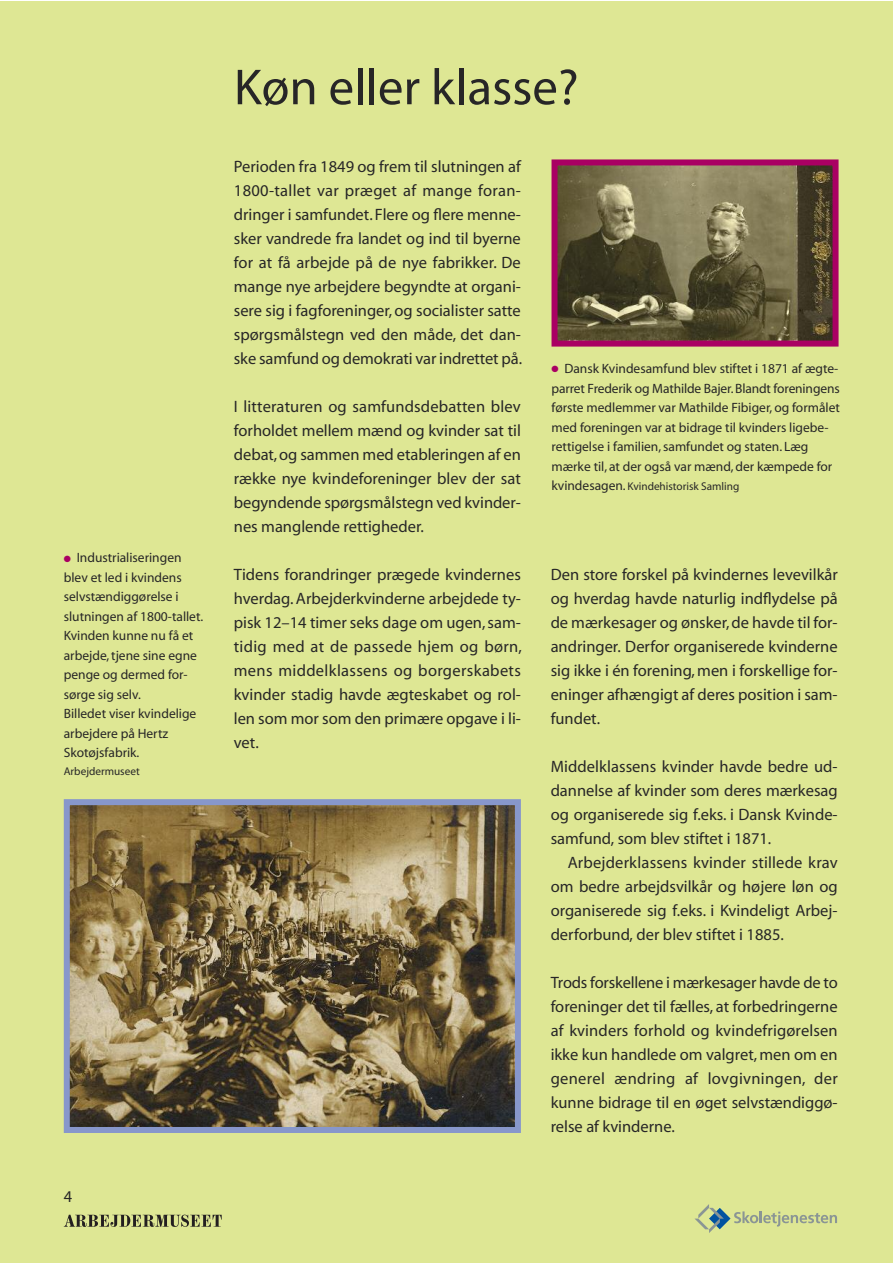
<style>
.page{position:relative;width:893px;height:1263px;background:#fff}
.page>*{position:absolute;margin:0;border:0;box-sizing:border-box;transform-origin:0 0}
.t1{font:51px "Myriad";color:#272627}
.t2{font:16.5px/24px "Myriad";color:#272627;text-align:justify}
.t3{font:13.5px/19.5px "Myriad";color:#272627}
.t4{font:11.25px "Myriad";color:#272627}
.s1{color:#a90063}
.s2{font-size:13.5px}
</style>
<div class="page">
<div style="left:0;top:1px;width:892px;height:1262px;background:#dee794"></div>
<img style="left:558px;top:166px;width:273px;height:174px">
<div style="left:551px;top:159px;width:287px;height:188px;border:6px solid #a90063"></div>
<img style="left:71px;top:806px;width:443px;height:320px">
<div style="left:64px;top:799px;width:457px;height:334px;border:6px solid #8797cb"></div>
<svg style="left:64px;top:1214px;width:158px;height:13px"></svg>
<svg style="left:695px;top:1204px;width:142px;height:29px"></svg>
<p class="t3" style="left:64px;top:549px;width:141px"><span class="s1">●</span> Industrialiseringen blev et led i kvindens selvstændiggørelse i slutningen af 1800-tallet.<br>Kvinden kunne nu få et arbejde,tjene sine egne penge og dermed for&shy;sørge sig selv.<br>Billedet viser kvindelige arbejdere på Hertz<br>Skotøjsfabrik.</p>
<p class="t4" style="left:64px;top:766px;width:77px">Arbejdermuseet</p>
<p class="t2" style="left:64px;top:1185px;width:10px">4</p>
<h1 class="t1" style="left:234px;top:62px;width:346px">Køn eller klasse?</h1>
<p class="t2" style="left:234px;top:155px;width:290px">Perioden fra 1849 og frem til slutningen af 1800-tallet var præget af mange foran&shy;dringer i samfundet. Flere og flere menne&shy;sker vandrede fra landet og ind til byerne for at få arbejde på de nye fabrikker. De mange nye arbejdere begyndte at organi&shy;sere sig i fagforeninger,og socialister satte spørgsmålstegn ved den måde, det dan&shy;ske samfund og demokrati var indrettet på.</p>
<p class="t2" style="left:234px;top:395px;width:289px">I litteraturen og samfundsdebatten blev forholdet mellem mænd og kvinder sat til debat,og sammen med etableringen af en række nye kvindeforeninger blev der sat begyndende spørgsmålstegn ved kvinder&shy;nes manglende rettigheder.</p>
<p class="t2" style="left:234px;top:563px;width:290px">Tidens forandringer prægede kvindernes hverdag.Arbejderkvinderne arbejdede ty&shy;pisk 12–14 timer seks dage om ugen,sam&shy;tidig med at de passede hjem og børn, mens middelklassens og borgerskabets kvinder stadig havde ægteskabet og rol&shy;len som mor som den primære opgave i li&shy;vet.</p>
<p class="t2" style="left:551px;top:563px;width:289px">Den store forskel på kvindernes levevilkår og hverdag havde naturlig indflydelse på de mærkesager og ønsker,de havde til for&shy;andringer. Derfor organiserede kvinderne sig ikke i én forening, men i forskellige for&shy;eninger afhængigt af deres position i sam&shy;fundet.</p>
<p class="t2" style="left:551px;top:755px;width:289px">Middelklassens kvinder havde bedre ud&shy;dannelse af kvinder som deres mærkesag og organiserede sig f.eks. i Dansk Kvinde&shy;samfund, som blev stiftet i 1871.</p>
<p class="t2" style="left:551px;top:851px;width:289px;text-indent:17px">Arbejderklassens kvinder stillede krav om bedre arbejdsvilkår og højere løn og organiserede sig f.eks. i Kvindeligt Arbej&shy;derforbund, der blev stiftet i 1885.</p>
<p class="t2" style="left:551px;top:971px;width:289px">Trods forskellene i mærkesager havde de to foreninger det til fælles, at forbedringerne af kvinders forhold og kvindefrigørelsen ikke kun handlede om valgret, men om en generel ændring af lovgivningen, der kunne bidrage til en øget selvstændiggø&shy;relse af kvinderne.</p>
<p class="t3" style="left:551px;top:359px;width:290px"><span class="s1">●</span> Dansk Kvindesamfund blev stiftet i 1871 af ægte&shy;parret Frederik og Mathilde Bajer.Blandt foreningens første medlemmer var Mathilde Fibiger, og formålet med foreningen var at bidrage til kvinders ligebe&shy;rettigelse i familien,samfundet og staten. Læg mærke til, at der også var mænd, der kæmpede for</p>
<p class="t4" style="left:551px;top:481px;width:189px"><span class="s2">kvindesagen.</span> Kvindehistorisk Samling</p>
</div>
